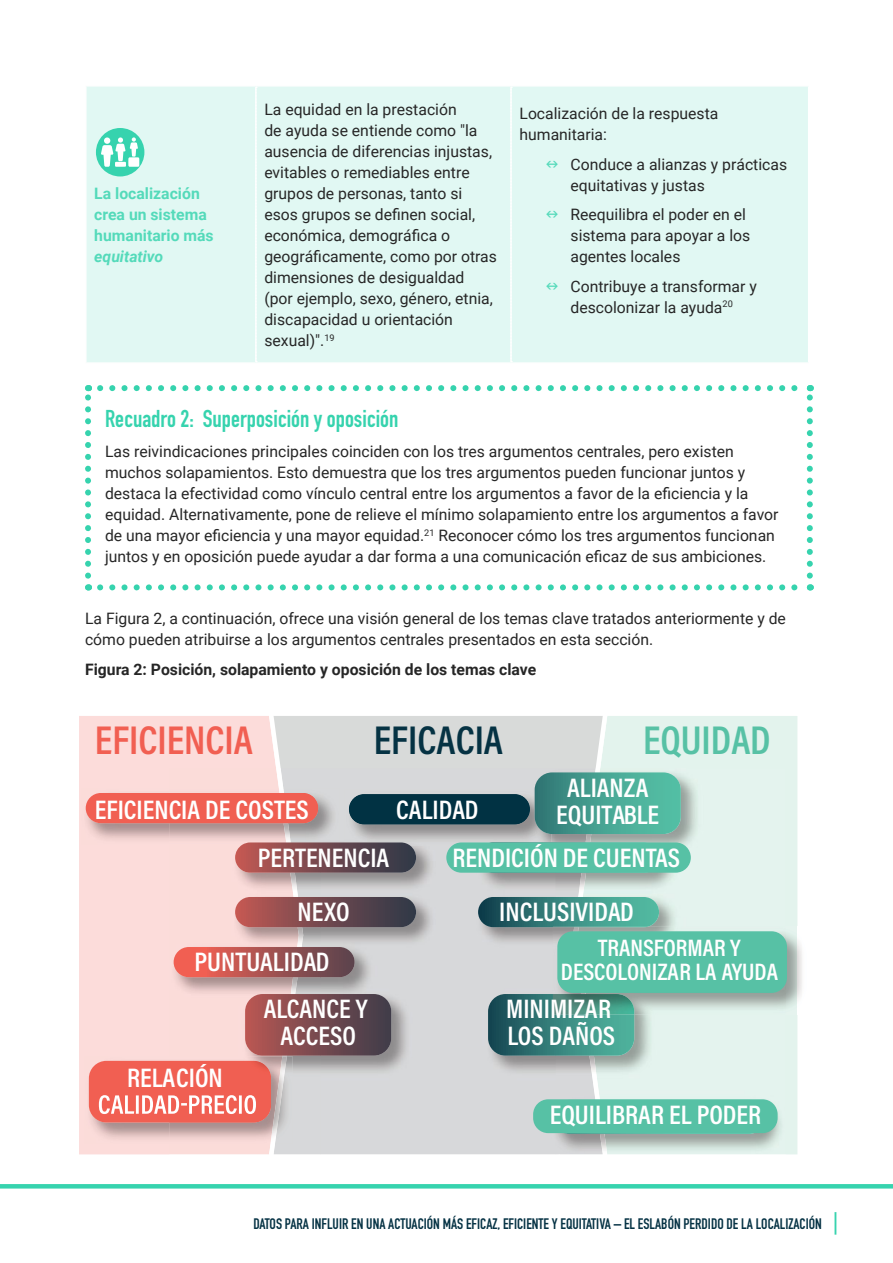
<style>
.page{position:relative;width:893px;height:1263px;background:#fff}
.page>*{position:absolute;margin:0;border:0;box-sizing:border-box;transform-origin:0 0}
.t1{font:600 40.5px "Acumin Pro Cond";color:#f15f52}
.t2{font:600 40.5px "Acumin Pro Cond";color:#053243}
.t3{font:600 40.5px "Acumin Pro Cond";color:#57c1a5}
.t4{font:600 27px/27px "Acumin Pro Cond";color:#fff;text-align:center}
.t5{font:700 24px "DIN Condensed";color:#36d3ae}
.t6{font:600 24px/24px "Acumin Pro Cond";color:#fff;text-align:center}
.t7{font:15.75px/21px "Roboto";color:#262626}
.t8{font:700 15.75px "Roboto";color:#262626}
.t9{font:700 15.75px/21px "Roboto";color:#54daba}
.t10{font:italic 700 15.75px "Roboto";color:#54daba}
.t11{font:700 15px "DIN Condensed";color:#053244}
.s1{color:#54daba}
.s2{font-size:22.5px;color:#36d3ae}
</style>
<div class="page">
<svg style="left:0;top:1184px;width:893px;height:4px;background:#39d3af"></svg>
<div style="left:87px;top:87px;width:721px;height:275px;background:#e1f8f3"></div>
<svg style="left:255px;top:87px;width:2px;height:275px"></svg>
<svg style="left:510px;top:87px;width:2px;height:275px"></svg>
<svg style="left:85px;top:576px;width:6px;height:11px"></svg>
<svg style="left:807px;top:576px;width:6px;height:11px"></svg>
<svg style="left:89px;top:584px;width:721px;height:6px"></svg>
<svg style="left:85px;top:385px;width:6px;height:191px"></svg>
<svg style="left:100px;top:385px;width:713px;height:191px"></svg>
<svg style="left:100px;top:584px;width:704px;height:6px"></svg>
<div style="left:96px;top:128px;width:48px;height:48px;background:#36d3ae;border-radius:50%"></div>
<svg style="left:101px;top:137px;width:38px;height:30px"></svg>
<svg style="left:608px;top:716px;width:190px;height:439px;background:#e4f3ed"></svg>
<div style="left:79px;top:716px;width:189px;height:439px;background:#fcdcda"></div>
<div style="left:268px;top:716px;width:340px;height:52px;background:#d8dad9"></div>
<img style="left:81px;top:788px;width:88px;height:57px">
<div style="left:86px;top:793px;width:232px;height:30px;background:#f15f52;border-radius:15px"></div>
<img style="left:85px;top:1056px;width:84px;height:88px">
<div style="left:89px;top:1061px;width:182px;height:61px;background:#f15f52;border-radius:17px"></div>
<img style="left:600px;top:768px;width:186px;height:387px">
<img style="left:169px;top:768px;width:107px;height:387px">
<img style="left:578px;top:768px;width:18px;height:4px">
<img style="left:559px;top:1134px;width:48px;height:21px">
<img style="left:169px;top:793px;width:5px;height:30px">
<img style="left:270px;top:1134px;width:17px;height:10px">
<img style="left:169px;top:1061px;width:5px;height:61px">
<svg style="left:174px;top:772px;width:590px;height:362px;background:#b2aeac"></svg>
<img style="left:647px;top:927px;width:155px;height:87px">
<img style="left:553px;top:927px;width:94px;height:87px">
<div style="left:557px;top:931px;width:230px;height:62px;background:#57c1a5;border-radius:15px"></div>
<svg style="left:99px;top:1095px;width:157px;height:19px"></svg>
<div style="left:446px;top:842px;width:245px;height:31px;background:#57c1a5;border-radius:15px"></div>
<div style="left:533px;top:1099px;width:245px;height:34px;background:#57c1a5;border-radius:15px"></div>
<p class="t9" style="left:94px;top:182px;width:121px">La localización crea un sistema humanitario más</p>
<p class="t10" style="left:94px;top:245px;width:71px">equitativo</p>
<p class="t7" style="left:264px;top:98px;width:234px">La equidad en la prestación<br>de ayuda se entiende como "la ausencia de diferencias injustas, evitables o remediables entre grupos de personas, tanto si esos grupos se definen social, económica, demográfica o geográficamente, como por otras dimensiones de desigualdad (por ejemplo, sexo, género, etnia, discapacidad u orientación sexual)".<sup>19</sup></p>
<p class="t7" style="left:519px;top:102px;width:200px">Localización de la respuesta humanitaria:</p>
<p class="t7" style="left:571px;top:153px;width:218px;text-indent:-26px"><span class="s1">■</span> Conduce a alianzas y prácticas equitativas y justas</p>
<p class="t7" style="left:571px;top:203px;width:181px;text-indent:-26px"><span class="s1">■</span> Reequilibra el poder en el sistema para apoyar a los agentes locales</p>
<p class="t7" style="left:545px;top:275px;width:213px;text-align:center"><span class="s1">■</span> Contribuye a transformar y descolonizar la ayuda<sup>20</sup></p>
<h3 class="t5" style="left:105px;top:403px;width:295px">Recuadro 2: Superposición y oposición</h3>
<p class="t7" style="left:105px;top:440px;width:675px">Las reivindicaciones principales coinciden con los tres argumentos centrales, pero existen muchos solapamientos. Esto demuestra que los tres argumentos pueden funcionar juntos y destaca la efectividad como vínculo central entre los argumentos a favor de la eficiencia y la equidad. Alternativamente, pone de relieve el mínimo solapamiento entre los argumentos a favor de una mayor eficiencia y una mayor equidad.<sup>21</sup> Reconocer cómo los tres argumentos funcionan juntos y en oposición puede ayudar a dar forma a una comunicación eficaz de sus ambiciones.</p>
<p class="t7" style="left:85px;top:607px;width:702px">La Figura 2, a continuación, ofrece una visión general de los temas clave tratados anteriormente y de cómo pueden atribuirse a los argumentos centrales presentados en esta sección.</p>
<p class="t8" style="left:85px;top:658px;width:453px">Figura 2: Posición, solapamiento y oposición de los temas clave</p>
<h1 class="t1" style="left:95px;top:714px;width:159px">EFICIENCIA</h1>
<h1 class="t2" style="left:374px;top:714px;width:131px">EFICACIA</h1>
<h1 class="t3" style="left:643px;top:714px;width:129px">EQUIDAD</h1>
<h2 class="t4" style="left:95px;top:795px;width:215px">EFICIENCIA DE COSTES</h2>
<h2 class="t4" style="left:396px;top:795px;width:84px">CALIDAD</h2>
<h2 class="t4" style="left:556px;top:773px;width:104px">ALIANZA<br>EQUITABLE</h2>
<h2 class="t4" style="left:258px;top:830px;width:133px;line-height:54.4px">PERTENENCIA<br>NEXO</h2>
<h2 class="t4" style="left:195px;top:948px;width:136px">PUNTUALIDAD</h2>
<h2 class="t4" style="left:127px;top:1063px;width:97px">RELACIÓN</h2>
<h2 class="t4" style="left:264px;top:995px;width:105px">ALCANCE Y<br>ACCESO</h2>
<h2 class="t4" style="left:453px;top:843px;width:229px">RENDICIÓN DE CUENTAS</h2>
<h2 class="t4" style="left:499px;top:898px;width:136px">INCLUSIVIDAD</h2>
<h3 class="t6" style="left:561px;top:935px;width:218px">TRANSFORMAR Y<br>DESCOLONIZAR LA AYUDA</h3>
<h2 class="t4" style="left:506px;top:995px;width:110px;text-align:left">MINIMIZAR<br>LOS DAÑOS</h2>
<h2 class="t4" style="left:550px;top:1101px;width:213px">EQUILIBRAR EL PODER</h2>
<p class="t11" style="left:253px;top:1213px;width:586px">DATOS PARA INFLUIR EN UNA ACTUACIÓN MÁS EFICAZ, EFICIENTE Y EQUITATIVA – EL ESLABÓN PERDIDO DE LA LOCALIZACIÓN <span class="s2">|</span></p>
</div>
